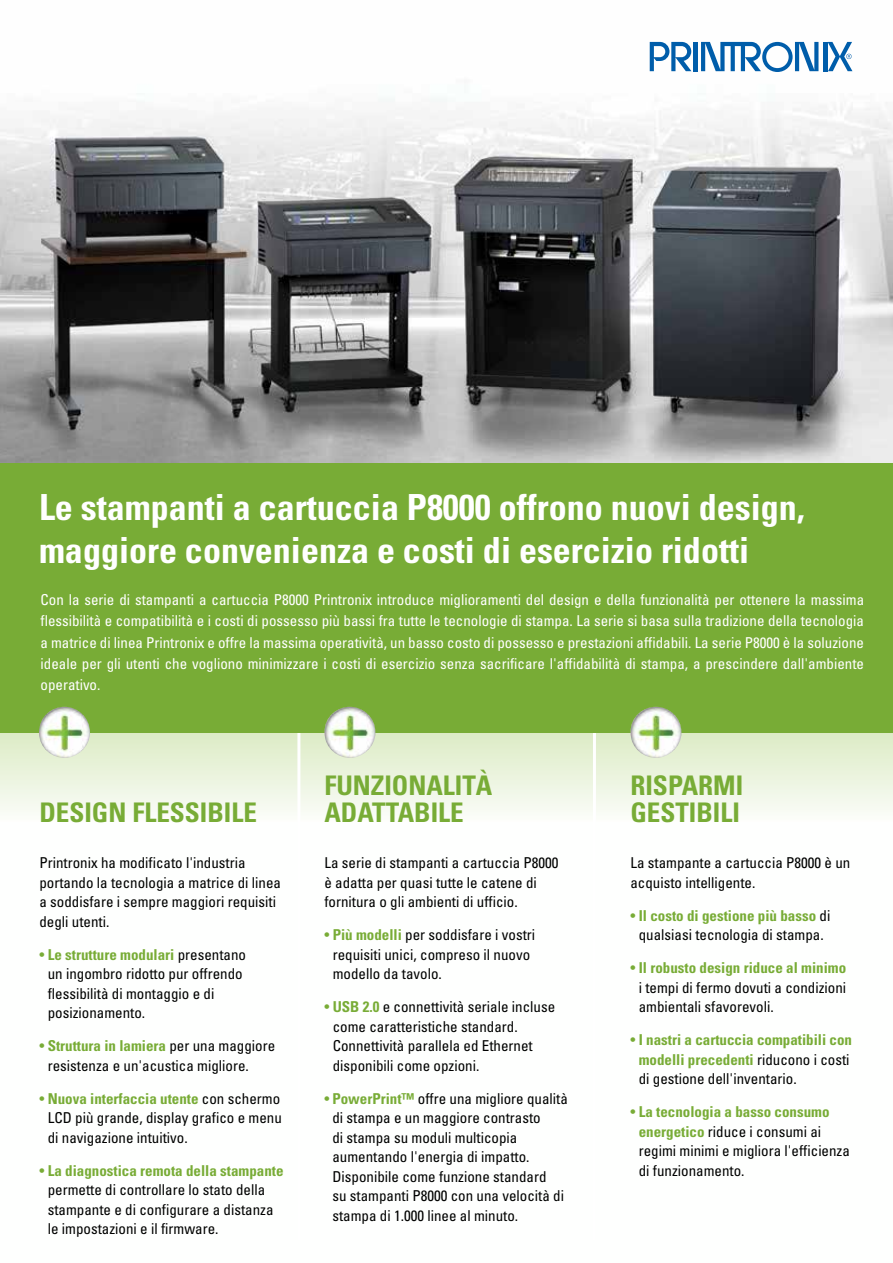
<style>
.page{position:relative;width:893px;height:1263px;background:#fff}
.page>*{position:absolute;margin:0;border:0;box-sizing:border-box;transform-origin:0 0}
.t1{font:700 condensed 36px/43.2px "Univers LT";color:#fff}
.t2{font:700 condensed 27px/27px "Univers LT";color:#78ac36}
.t3{font:condensed 15px/19.5px "Univers LT";color:#000}
.t4{font:condensed 15px/21.3px "Univers LT";color:#fff;text-align:justify}
.t5{font:700 condensed 15px/19.5px "Univers LT";color:#78ac36}
.s1{color:#78ac36}
.s2{font-weight:700;color:#78ac36}
.s3{font-weight:400}
.s4{font-weight:400;color:#000}
</style>
<div class="page">
<svg style="left:0;top:732px;width:296px;height:80px;background:#e9f2db"></svg>
<svg style="left:300px;top:732px;width:293px;height:80px;background:#e9f2db"></svg>
<svg style="left:596px;top:732px;width:297px;height:80px;background:#e9f2db"></svg>
<img style="left:0;top:41px;width:893px;height:422px">
<hr style="left:694px;top:42px;width:4px;height:29px;background:#005daa">
<hr style="left:823px;top:42px;width:4px;height:29px;background:#005daa">
<svg style="left:650px;top:42px;width:41px;height:29px"></svg>
<svg style="left:701px;top:42px;width:117px;height:30px"></svg>
<svg style="left:828px;top:42px;width:24px;height:29px"></svg>
<div style="left:0;top:463px;width:893px;height:269px;background:#78ac36"></div>
<img style="left:39px;top:707px;width:51px;height:51px;border-radius:25px">
<img style="left:324px;top:707px;width:51px;height:51px;border-radius:25px">
<img style="left:630px;top:707px;width:51px;height:51px;border-radius:25px">
<h1 class="t1" style="left:39px;top:485px;width:767px">Le stampanti a cartuccia P8000 offrono nuovi design, maggiore convenienza e costi di esercizio ridotti</h1>
<p class="t4" style="left:40px;top:589px;width:825px">Con la serie di stampanti a cartuccia P8000 Printronix introduce miglioramenti del design e della funzionalità per ottenere la massima flessibilità e compatibilità e i costi di possesso più bassi fra tutte le tecnologie di stampa. La serie si basa sulla tradizione della tecnologia a matrice di linea Printronix e offre la massima operatività, un basso costo di possesso e prestazioni affidabili. La serie P8000 è la soluzione ideale per gli utenti che vogliono minimizzare i costi di esercizio senza sacrificare l'affidabilità di stampa, a prescindere dall'ambiente operativo.</p>
<h2 class="t2" style="left:39px;top:799px;width:219px">DESIGN FLESSIBILE</h2>
<p class="t3" style="left:39px;top:853px;width:243px">Printronix ha modificato l'industria portando la tecnologia a matrice di linea a soddisfare i sempre maggiori requisiti degli utenti.</p>
<p class="t3" style="left:48px;top:944px;width:200px;text-indent:-8px"><span class="s1">•</span> <span class="s2">Le strutture modulari</span> presentano un ingombro ridotto pur offrendo flessibilità di montaggio e di posizionamento.</p>
<p class="t3" style="left:48px;top:1036px;width:229px;text-indent:-8px"><span class="s1">•</span> <span class="s2">Struttura in lamiera</span> per una maggiore resistenza e un'acustica migliore.</p>
<p class="t3" style="left:48px;top:1088px;width:236px;text-align:justify;text-indent:-8px"><span class="s1">•</span> <span class="s2">Nuova interfaccia utente</span> con schermo LCD più grande, display grafico e menu di navigazione intuitivo.</p>
<p class="t3" style="left:48px;top:1160px;width:237px;text-indent:-8px"><span class="s1">•</span> <span class="s2">La diagnostica remota della stampante </span>permette di controllare lo stato della stampante e di configurare a distanza le impostazioni e il firmware.</p>
<h2 class="t2" style="left:324px;top:772px;width:169px">FUNZIONALITÀ<br>ADATTA</h2>
<h2 class="t2" style="left:414px;top:799px;width:51px">BILE</h2>
<p class="t3" style="left:324px;top:853px;width:236px">La serie di stampanti a cartuccia P8000 è adatta per quasi tutte le catene di fornitura o gli ambienti di ufficio.</p>
<p class="t3" style="left:333px;top:925px;width:204px;text-indent:-8px"><span class="s1">•</span> <span class="s2">Più modelli</span> per soddisfare i vostri requisiti unici, compreso il nuovo modello da tavolo.</p>
<p class="t3" style="left:333px;top:997px;width:224px;text-indent:-8px"><span class="s1">•</span> <span class="s2">USB 2.0</span> e connettività seriale incluse come caratteristiche standard.<br>Connettività parallela ed Ethernet disponibili come opzioni.</p>
<p class="t3" style="left:332px;top:1088px;width:237px;text-indent:-8px"><span class="s1">•</span> <span class="s2">PowerPrint™</span> offre una migliore qualità di stampa e un maggiore contrasto<br>di stampa su moduli multicopia aumentando l'energia di impatto.<br>Disponibile come funzione standard<br>su stampanti P8000 con una velocità di stampa di 1.000 linee al minuto.</p>
<h2 class="t2" style="left:630px;top:772px;width:111px">Risparmi gestibili</h2>
<p class="t3" style="left:630px;top:853px;width:221px">La stampante a cartuccia P8000 è un acquisto intelligente.</p>
<p class="t3" style="left:630px;top:905px;width:201px;text-align:center"><span class="s1">•</span> <span class="s2">Il costo di gestione più basso</span> di qualsiasi tecnologia di stampa.</p>
<p class="t3" style="left:639px;top:958px;width:209px;text-align:justify;text-indent:-8px"><span class="s1">•</span> <span class="s2">Il robusto design riduce al minimo </span>i tempi di fermo dovuti a condizioni ambientali sfavorevoli.</p>
<p class="t5" style="left:639px;top:1030px;width:215px;text-indent:-8px"><span class="s3">•</span> I nastri a cartuccia compatibili con modelli precedenti <span class="s4">riducono i costi di gestione dell'inventario.</span></p>
<p class="t3" style="left:639px;top:1102px;width:213px;text-indent:-8px"><span class="s1">•</span> <span class="s2">La tecnologia a basso consumo energetico</span> riduce i consumi ai regimi minimi e migliora l'efficienza di funzionamento.</p>
</div>
